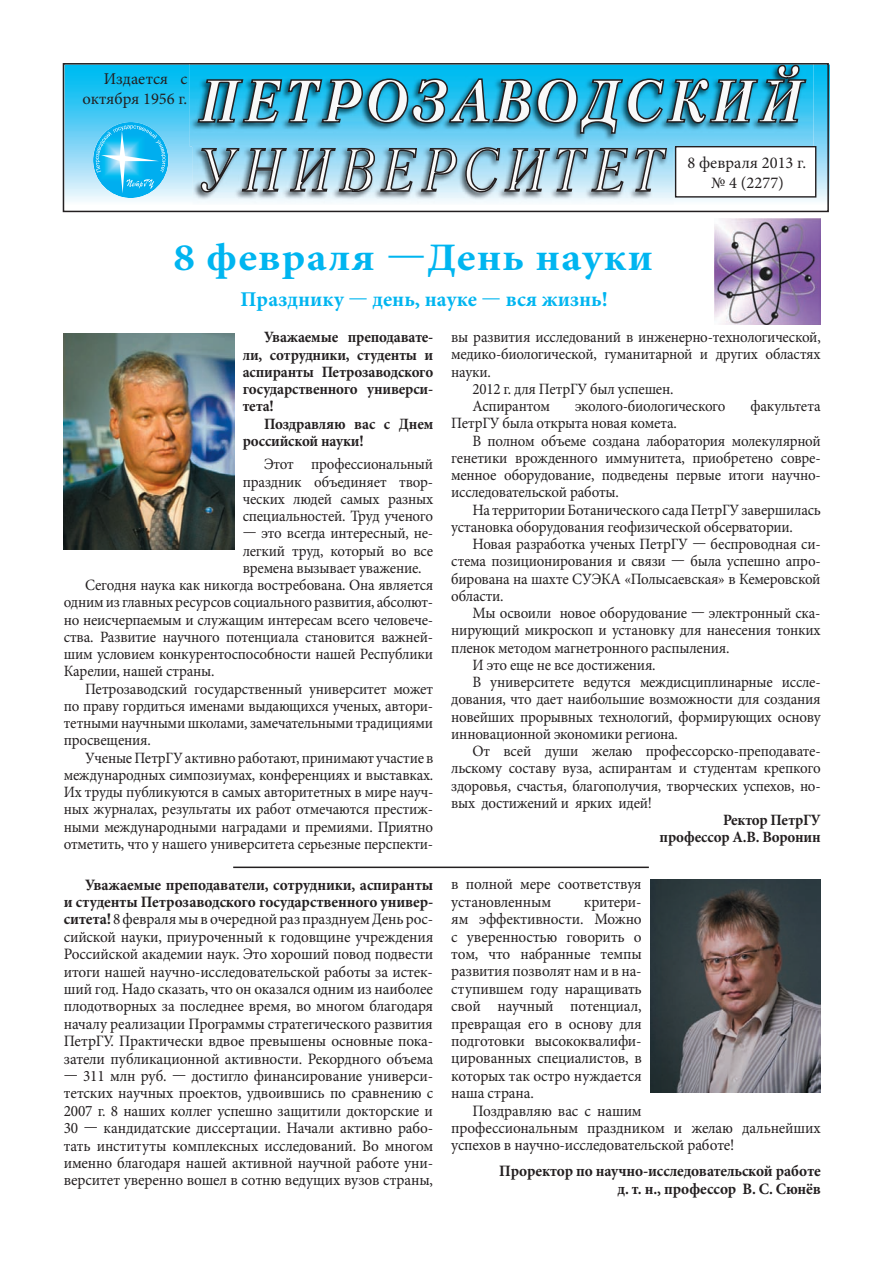
<style>
.page{position:relative;width:893px;height:1263px;background:#fff}
.page>*{position:absolute;margin:0;border:0;box-sizing:border-box;transform-origin:0 0}
.t1{font:700 39px "Minion Pro";letter-spacing:.025em;color:#00b5f0;scale:1.1 1}
.t2{font:700 21px "Minion Pro";color:#00b5f0}
.t3{font:16.5px/19.8px "Minion Pro";color:#231f20;text-align:right}
.t4{font:15.9px/17.4px "Minion Pro";letter-spacing:-.01em;color:#231f20;text-align:justify;scale:.96 1}
.t5{font:700 15.9px/17.4px "Minion Pro";letter-spacing:-.01em;color:#231f20;text-align:right;scale:.96 1}
.t6{font:15.75px/17.2px "Minion Pro";letter-spacing:-.015em;color:#231f20;text-align:justify;scale:.95 1}
.t7{font:700 15.75px/17.2px "Minion Pro";letter-spacing:-.015em;color:#231f20;text-align:justify;scale:.95 1}
.s1{font-weight:400}
.s2{font-weight:700}
</style>
<div class="page">
<svg style="left:66px;top:65px;width:764px;height:137px;background:#59cdf4"></svg>
<img style="left:193px;top:147px;width:481px;height:56px">
<svg style="left:201px;top:147px;width:466px;height:46px;background:#92afbc"></svg>
<img style="left:190px;top:66px;width:623px;height:81px">
<svg style="left:197px;top:66px;width:610px;height:68px;background:#46a6c4"></svg>
<div style="left:676px;top:147px;width:140px;height:50px;background:#fff"></div>
<div style="left:675px;top:146px;width:141px;height:52px;border:1px solid #231f20"></div>
<div style="left:63px;top:63px;width:766px;height:149px;border:2px solid #231f20"></div>
<img style="left:64px;top:334px;width:170px;height:215px">
<img style="left:650px;top:879px;width:171px;height:213px">
<hr style="left:233px;top:866px;width:416px;height:2px;background:#231f20">
<img style="left:714px;top:219px;width:106px;height:106px">
<p class="t3" style="left:83px;top:70px;width:107px">Издается с октября 1956 г.</p>
<h1 class="t1" style="left:173px;top:242px;width:437px">8 февраля <span class="s1">—</span>День науки</h1>
<h2 class="t2" style="left:241px;top:291px;width:369px">Празднику <span class="s1">—</span> день, науке <span class="s1">—</span> вся жизнь!</h2>
<p class="t3" style="left:687px;top:154px;width:120px;text-align:center">8 февраля 2013 г. № 4 (2277)</p>
<p class="t7" style="left:243px;top:330px;width:202px;text-indent:21px">Уважаемые преподавате&shy;ли, сотрудники, студенты и аспиранты Петрозаводского государственного универси&shy;тета!</p>
<p class="t7" style="left:243px;top:416px;width:202px;text-indent:21px">Поздравляю вас с Днем российской науки!</p>
<p class="t6" style="left:243px;top:457px;width:202px;text-indent:21px">Этот профессиональный праздник объединяет твор&shy;ческих людей самых разных специальностей. Труд ученого</p>
<p class="t6" style="left:243px;top:526px;width:202px">— это всегда интересный, не-</p>
<p class="t6" style="left:243px;top:543px;width:202px">легкий труд, который во все</p>
<p class="t6" style="left:243px;top:560px;width:190px">времена вызывает уважение.</p>
<p class="t6" style="left:85px;top:578px;width:368px">Сегодня наука как никогда востребована. Она является</p>
<p class="t6" style="left:64px;top:595px;width:390px">одним из главных ресурсов социального развития, абсолют-</p>
<p class="t6" style="left:64px;top:612px;width:390px">но неисчерпаемым и служащим интересам всего человече-</p>
<p class="t6" style="left:64px;top:629px;width:390px">ства. Развитие научного потенциала становится важней-</p>
<p class="t6" style="left:64px;top:647px;width:390px">шим условием конкурентоспособности нашей Республики</p>
<p class="t6" style="left:64px;top:664px;width:160px">Карелии, нашей страны.</p>
<p class="t6" style="left:85px;top:681px;width:368px">Петрозаводский государственный университет может</p>
<p class="t6" style="left:64px;top:698px;width:390px">по праву гордиться именами выдающихся ученых, автори-</p>
<p class="t6" style="left:64px;top:716px;width:390px">тетными научными школами, замечательными традициями</p>
<p class="t6" style="left:64px;top:733px;width:93px">просвещения.</p>
<p class="t6" style="left:85px;top:750px;width:368px">Ученые ПетрГУ активно работают, принимают участие в</p>
<p class="t6" style="left:64px;top:767px;width:390px">международных симпозиумах, конференциях и выставках.</p>
<p class="t6" style="left:64px;top:785px;width:391px">Их труды публикуются в самых авторитетных в мире науч-</p>
<p class="t6" style="left:64px;top:802px;width:390px">ных журналах, результаты их работ отмечаются престиж-</p>
<p class="t6" style="left:64px;top:819px;width:390px">ными международными наградами и премиями. Приятно</p>
<p class="t6" style="left:64px;top:836px;width:390px">отметить, что у нашего университета серьезные перспекти-</p>
<p class="t4" style="left:64px;top:877px;width:386px;text-indent:21px"><span class="s2">Уважаемые преподаватели, сотрудники, аспиранты и студенты Петрозаводского государственного универ&shy;ситета!</span> 8 февраля мы в очередной раз празднуем День рос&shy;сийской науки, приуроченный к годовщине учреждения Российской академии наук. Это хороший повод подвести итоги нашей научно-исследовательской работы за истек&shy;ший год. Надо сказать, что он оказался одним из наиболее плодотворных за последнее время, во многом благодаря началу реализации Программы стратегического развития ПетрГУ. Практически вдвое превышены основные пока&shy;затели публикационной активности. Рекордного объема</p>
<p class="t4" style="left:64px;top:1068px;width:386px">— 311 млн руб. — достигло финансирование универси&shy;тетских научных проектов, удвоившись по сравнению с 2007 г. 8 наших коллег успешно защитили докторские и 30 — кандидатские диссертации. Начали активно рабо&shy;тать институты комплексных исследований. Во многом именно благодаря нашей активной научной работе уни&shy;верситет уверенно вошел в сотню ведущих вузов страны,</p>
<p class="t6" style="left:451px;top:330px;width:390px">вы развития исследований в инженерно-технологической,</p>
<p class="t6" style="left:451px;top:347px;width:390px">медико-биологической, гуманитарной и других областях</p>
<p class="t6" style="left:451px;top:364px;width:43px">науки.</p>
<p class="t6" style="left:472px;top:381px;width:213px">2012 г. для ПетрГУ был успешен.</p>
<p class="t6" style="left:472px;top:399px;width:83px">Аспирантом</p>
<p class="t6" style="left:575px;top:399px;width:160px">эколого-биологического</p>
<p class="t6" style="left:751px;top:399px;width:75px">факультета</p>
<p class="t6" style="left:451px;top:416px;width:239px">ПетрГУ была открыта новая комета.</p>
<p class="t6" style="left:472px;top:433px;width:368px">В полном объеме создана лаборатория молекулярной</p>
<p class="t6" style="left:451px;top:450px;width:390px">генетики врожденного иммунитета, приобретено совре-</p>
<p class="t6" style="left:451px;top:468px;width:390px">менное оборудование, подведены первые итоги научно-</p>
<p class="t6" style="left:451px;top:485px;width:178px">исследовательской работы.</p>
<p class="t6" style="left:472px;top:502px;width:368px">На территории Ботанического сада ПетрГУ завершилась</p>
<p class="t6" style="left:451px;top:519px;width:361px">установка оборудования геофизической обсерватории.</p>
<p class="t6" style="left:472px;top:537px;width:368px">Новая разработка ученых ПетрГУ — беспроводная си-</p>
<p class="t6" style="left:451px;top:554px;width:390px">стема позиционирования и связи — была успешно апро-</p>
<p class="t6" style="left:451px;top:571px;width:390px">бирована на шахте СУЭКА «Полысаевская» в Кемеровской</p>
<p class="t6" style="left:451px;top:588px;width:57px">области.</p>
<p class="t6" style="left:472px;top:606px;width:368px">Мы освоили новое оборудование — электронный ска-</p>
<p class="t6" style="left:451px;top:623px;width:390px">нирующий микроскоп и установку для нанесения тонких</p>
<p class="t6" style="left:451px;top:640px;width:294px">пленок методом магнетронного распыления.</p>
<p class="t6" style="left:472px;top:657px;width:194px">И это еще не все достижения.</p>
<p class="t6" style="left:472px;top:675px;width:368px">В университете ведутся междисциплинарные иссле-</p>
<p class="t6" style="left:451px;top:692px;width:390px">дования, что дает наибольшие возможности для создания</p>
<p class="t6" style="left:451px;top:709px;width:390px">новейших прорывных технологий, формирующих основу</p>
<p class="t6" style="left:451px;top:726px;width:240px">инновационной экономики региона.</p>
<p class="t6" style="left:472px;top:744px;width:368px">От всей души желаю профессорско-преподавате-</p>
<p class="t6" style="left:451px;top:761px;width:390px">льскому составу вуза, аспирантам и студентам крепкого</p>
<p class="t6" style="left:451px;top:778px;width:390px">здоровья, счастья, благополучия, творческих успехов, но-</p>
<p class="t6" style="left:451px;top:795px;width:213px">вых достижений и ярких идей!</p>
<p class="t7" style="left:660px;top:813px;width:171px;text-align:right">Ректор ПетрГУ профессор А.В. Воронин</p>
<p class="t4" style="left:451px;top:877px;width:200px">в полной мере соответствуя установленным</p>
<p class="t4" style="left:451px;top:894px;width:200px;text-indent:133px">критери&shy;ям эффективности. Можно с уверенностью говорить о том, что набранные темпы развития позволят нам и в на&shy;ступившем году наращивать свой научный потенциал, превращая его в основу для подготовки высококвалифи&shy;цированных специалистов, в которых так остро нуждается наша страна.</p>
<p class="t4" style="left:451px;top:1103px;width:386px;text-align:left;text-indent:21px">Поздравляю вас с нашим<br>профессиональным праздником и желаю дальнейших успехов в научно-исследовательской работе!</p>
<p class="t5" style="left:499px;top:1164px;width:336px">Проректор по научно-исследовательской работе д. т. н., профессор В. С. Сюнёв</p>
</div>
